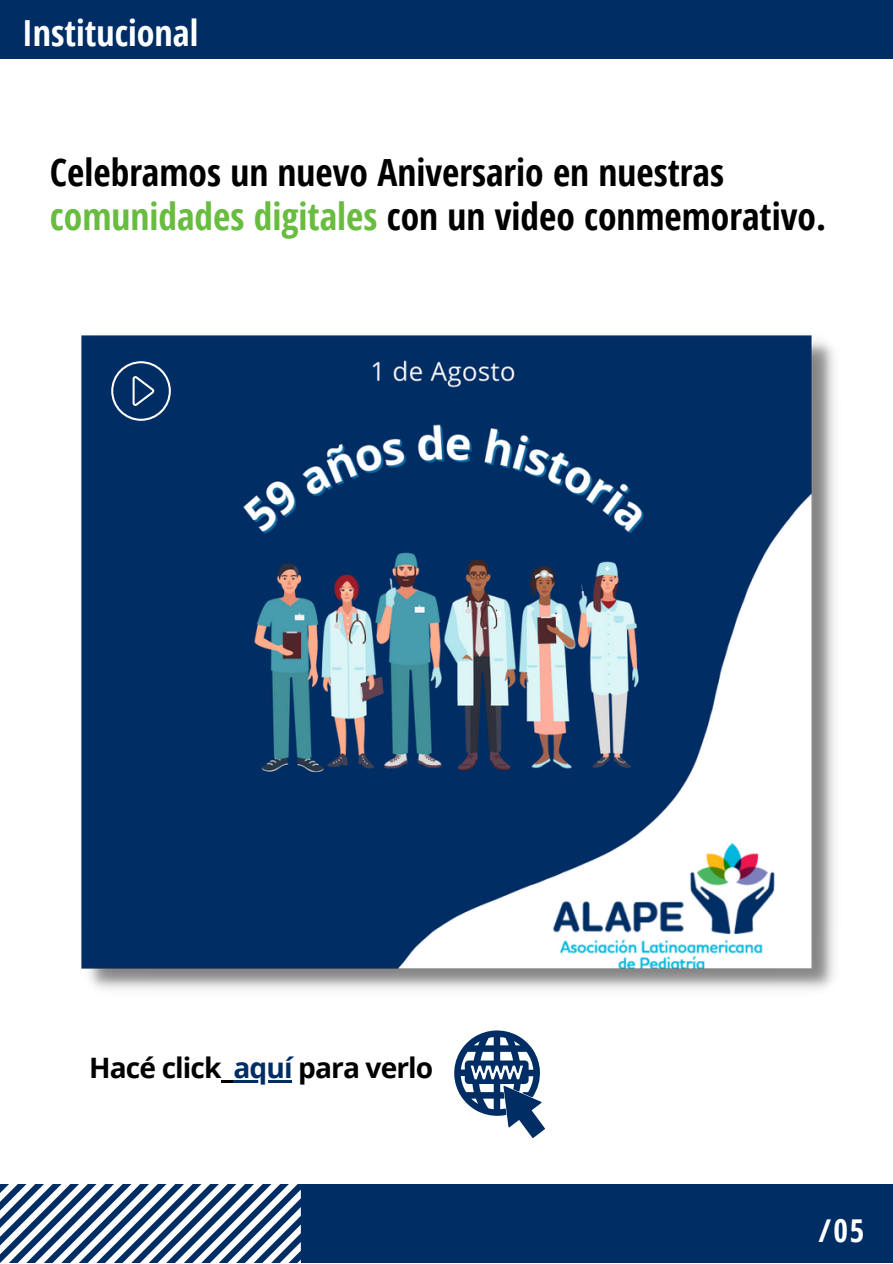
<style>
.page{position:relative;width:893px;height:1264px;background:#fff}
.page>*{position:absolute;margin:0;border:0;box-sizing:border-box;transform-origin:0 0}
.t1{font:700 37.5px/43.8px "Open Sans Condensed";color:#000}
.t2{font:700 36px "Open Sans Condensed";color:#fff}
.t3{font:700 31.5px "Open Sans Condensed";color:#fff}
.t4{font:700 28.2px "Open Sans";letter-spacing:-.03em;color:#000}
.s1{color:#68bc40}
.s2{color:#002e64}
</style>
<div class="page">
<img style="left:81px;top:335px;width:754px;height:655px">
<div style="left:0;top:1184px;width:892px;height:78px;background:#002e64"></div>
<svg style="left:0;top:1184px;width:301px;height:78px"></svg>
<div style="left:0;top:0;width:892px;height:58px;background:#002e64"></div>
<svg style="left:454px;top:1030px;width:91px;height:108px"></svg>
<svg style="left:221px;top:1080px;width:12px;height:2px"></svg>
<hr style="left:233px;top:1080px;width:59px;height:2px;background:#002e64">
<svg style="left:111px;top:361px;width:60px;height:60px"></svg>
<p class="t2" style="left:22px;top:7px;width:178px">Institucional</p>
<p class="t1" style="left:50px;top:150px;width:777px">Celebramos un nuevo Aniversario en nuestras <span class="s1">comunidades digitales</span> con un video conmemorativo.</p>
<p class="t4" style="left:89px;top:1047px;width:345px">Hacé click <span class="s2">aquí</span> para verlo</p>
<p class="t3" style="left:818px;top:1207px;width:47px">/05</p>
</div>
